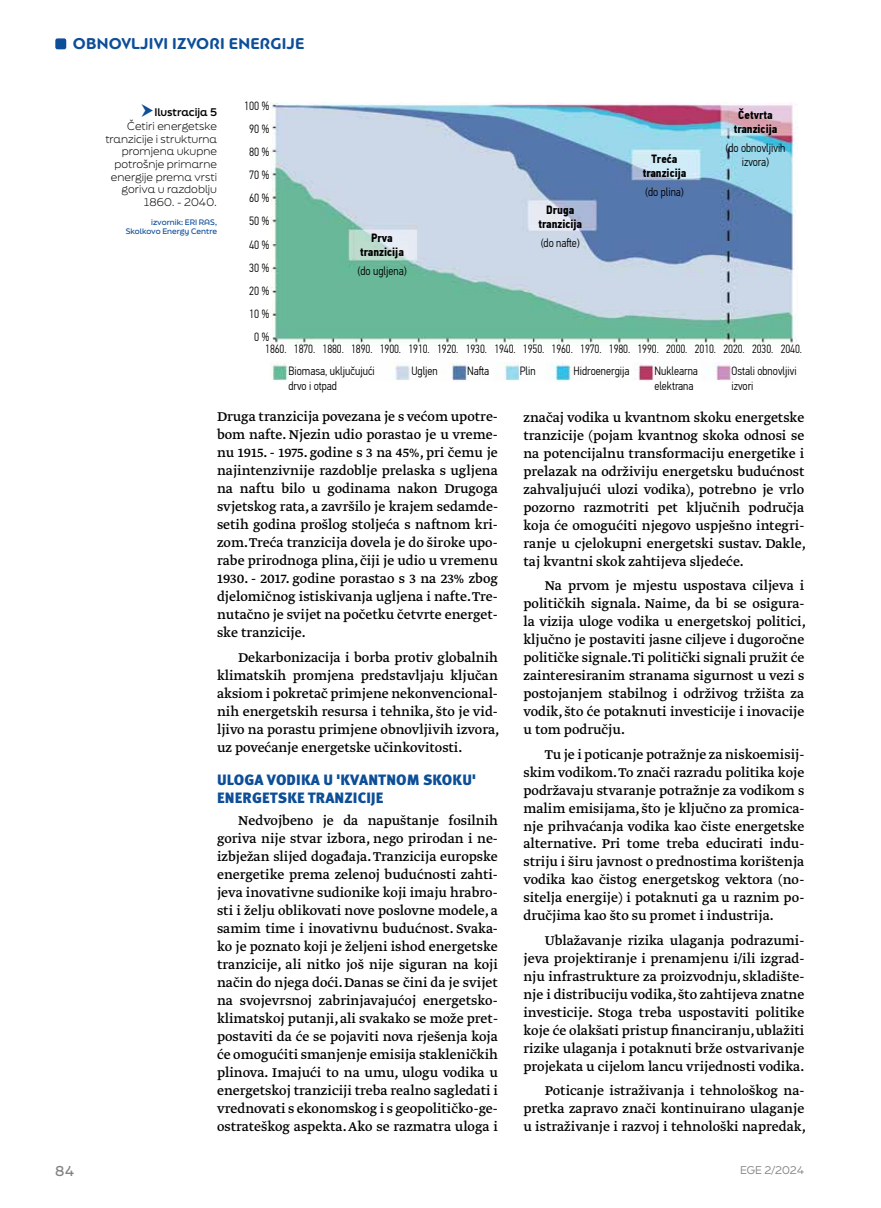
<style>
.page{position:relative;width:881px;height:1208px;background:#fff}
.page>*{position:absolute;margin:0;border:0;box-sizing:border-box;transform-origin:0 0}
.t1{font:700 16.5px "PF Bague Round Pro";letter-spacing:.015em;color:#0d4e98}
.t2{font:15px/18px "Greta Text Pro Regular Plus";color:#000;text-align:justify}
.t3{font:900 15px/18px "Meta Pro";letter-spacing:.01em;color:#0d4e98}
.t4{font:500 13.5px "Final Six";color:#808285}
.t5{font:300 12px/14.4px "PF Din Text Cond Pro";color:#000}
.t6{font:700 12px/14.4px "PF Din Text Cond Pro";color:#000;text-align:center}
.t7{font:300 10.5px/12.6px "Final Six";color:#000;text-align:right}
.t8{font:700 10.5px "Final Six";color:#000}
.t9{font:10.5px "Final Six";color:#808285}
.t10{font:500 7.5px/9px "Final Six";color:#0d4e98;text-align:right}
</style>
<div class="page">
<div style="left:55px;top:38px;width:11px;height:11px;background:#0d4e98;border-radius:2px"></div>
<img style="left:270px;top:103px;width:526px;height:278px">
<p class="t1" style="left:73px;top:34px;width:233px">OBNOVLJIVI IZVORI ENERGIJE</p>
<p class="t8" style="left:154px;top:104px;width:64px">Ilustracija 5</p>
<p class="t7" style="left:105px;top:120px;width:113px">Četiri energetske tranzicije i strukturna promjena ukupne potrošnje primarne energije prema vrsti goriva u razdoblju<br>1860. - 2040.</p>
<p class="t10" style="left:126px;top:217px;width:93px">izvornik: ERI RAS,<br>Skolkovo Energy Centre</p>
<p class="t5" style="left:244px;top:98px;width:27px">100 %</p>
<p class="t5" style="left:249px;top:121px;width:22px">90 %</p>
<p class="t5" style="left:249px;top:145px;width:22px">80 %</p>
<p class="t5" style="left:249px;top:168px;width:22px">70 %</p>
<p class="t5" style="left:249px;top:191px;width:22px">60 %</p>
<p class="t6" style="left:642px;top:152px;width:45px">Treća tranzicija</p>
<p class="t5" style="left:645px;top:184px;width:40px">(do plina)</p>
<p class="t6" style="left:733px;top:107px;width:45px">Četvrta tranzicija</p>
<p class="t5" style="left:725px;top:140px;width:61px;text-align:center">(do obnovljivih izvora)</p>
<p class="t6" style="left:538px;top:203px;width:45px">Druga tranzicija</p>
<p class="t5" style="left:540px;top:236px;width:41px">(do nafte)</p>
<p class="t5" style="left:249px;top:214px;width:22px">50 %</p>
<p class="t6" style="left:360px;top:231px;width:45px">Prva tranzicija</p>
<p class="t5" style="left:357px;top:264px;width:51px">(do ugljena)</p>
<p class="t5" style="left:249px;top:237px;width:22px">40 %</p>
<p class="t5" style="left:249px;top:260px;width:22px">30 %</p>
<p class="t5" style="left:249px;top:307px;width:22px">10 %</p>
<p class="t5" style="left:249px;top:284px;width:22px">20 %</p>
<p class="t5" style="left:265px;top:332px;width:538px;line-height:11.2px;text-indent:-11px">0 %<br>1860. 1870. 1880. 1890. 1900. 1910. 1920. 1930. 1940. 1950. 1960. 1970. 1980. 1990. 2000. 2010. 2020. 2030. 2040.</p>
<p class="t5" style="left:467px;top:364px;width:24px">Nafta</p>
<p class="t5" style="left:519px;top:364px;width:17px">Plin</p>
<p class="t5" style="left:573px;top:364px;width:57px">Hidroenergija</p>
<p class="t5" style="left:654px;top:364px;width:45px">Nuklearna elektrana</p>
<p class="t5" style="left:288px;top:364px;width:88px">Biomasa, uključujući drvo i otpad</p>
<p class="t5" style="left:411px;top:364px;width:28px">Ugljen</p>
<p class="t5" style="left:731px;top:364px;width:66px">Ostali obnovljivi izvori</p>
<p class="t2" style="left:217px;top:408px;width:282px">Druga tranzicija povezana je s većom upotre&shy;bom nafte. Njezin udio porastao je u vreme&shy;nu 1915. - 1975. godine s 3 na 45%, pri čemu je najintenzivnije razdoblje prelaska s ugljena na naftu bilo u godinama nakon Drugoga svjetskog rata, a završilo je krajem sedamde&shy;setih godina prošlog stoljeća s naftnom kri&shy;zom. Treća tranzicija dovela je do široke upo&shy;rabe prirodnoga plina, čiji je udio u vremenu 1930. - 2017. godine porastao s 3 na 23% zbog djelomičnog istiskivanja ugljena i nafte. Tre&shy;nutačno je svijet na početku četvrte energet&shy;ske tranzicije.</p>
<p class="t2" style="left:217px;top:648px;width:284px;text-indent:21px">Dekarbonizacija i borba protiv globalnih klimatskih promjena predstavljaju ključan aksiom i pokretač primjene nekonvencional&shy;nih energetskih resursa i tehnika, što je vid&shy;ljivo na porastu primjene obnovljivih izvora, uz povećanje energetske učinkovitosti.</p>
<p class="t3" style="left:217px;top:771px;width:260px">ULOGA VODIKA U 'KVANTNOM SKOKU'<br>ENERGETSKE TRANZICIJE</p>
<p class="t2" style="left:217px;top:812px;width:282px;text-indent:21px">Nedvojbeno je da napuštanje fosilnih goriva nije stvar izbora, nego prirodan i ne&shy;izbježan slijed događaja. Tranzicija europske energetike prema zelenoj budućnosti zahti&shy;jeva inovativne sudionike koji imaju hrabro&shy;sti i želju oblikovati nove poslovne modele, a samim time i inovativnu budućnost. Svaka&shy;ko je poznato koji je željeni ishod energetske tranzicije, ali nitko još nije siguran na koji način do njega doći. Danas se čini da je svijet na svojevrsnoj zabrinjavajućoj energetsko&shy;klimatskoj putanji, ali svakako se može pret&shy;postaviti da će se pojaviti nova rješenja koja će omogućiti smanjenje emisija stakleničkih plinova. Imajući to na umu, ulogu vodika u energetskoj tranziciji treba realno sagledati i vrednovati s ekonomskog i s geopolitičko-ge&shy;ostrateškog aspekta. Ako se razmatra uloga i</p>
<p class="t2" style="left:523px;top:409px;width:284px">značaj vodika u kvantnom skoku energetske tranzicije (pojam kvantnog skoka odnosi se na potencijalnu transformaciju energetike i prelazak na održiviju energetsku budućnost zahvaljujući ulozi vodika), potrebno je vrlo pozorno razmotriti pet ključnih područja koja će omogućiti njegovo uspješno integri&shy;ranje u cjelokupni energetski sustav. Dakle, taj kvantni skok zahtijeva sljedeće.</p>
<p class="t2" style="left:523px;top:577px;width:284px;text-indent:21px">Na prvom je mjestu uspostava ciljeva i političkih signala. Naime, da bi se osigura&shy;la vizija uloge vodika u energetskoj politici, ključno je postaviti jasne ciljeve i dugoročne političke signale.Ti politički signali pružit će zainteresiranim stranama sigurnost u vezi s postojanjem stabilnog i održivog tržišta za vodik, što će potaknuti investicije i inovacije u tom području.</p>
<p class="t2" style="left:523px;top:745px;width:282px;text-indent:21px">Tu je i poticanje potražnje za niskoemisij&shy;skim vodikom. To znači razradu politika koje podržavaju stvaranje potražnje za vodikom s malim emisijama, što je ključno za promica&shy;nje prihvaćanja vodika kao čiste energetske alternative. Pri tome treba educirati indu&shy;striju i širu javnost o prednostima korištenja vodika kao čistog energetskog vektora (no&shy;sitelja energije) i potaknuti ga u raznim po&shy;dručjima kao što su promet i industrija.</p>
<p class="t2" style="left:523px;top:932px;width:282px;text-indent:21px">Ublažavanje rizika ulaganja podrazumi&shy;jeva projektiranje i prenamjenu i/ili izgrad&shy;nju infrastrukture za proizvodnju, skladište&shy;nje i distribuciju vodika, što zahtijeva znatne investicije. Stoga treba uspostaviti politike koje će olakšati pristup financiranju, ublažiti rizike ulaganja i potaknuti brže ostvarivanje projekata u cijelom lancu vrijednosti vodika.</p>
<p class="t2" style="left:523px;top:1082px;width:284px;text-indent:21px">Poticanje istraživanja i tehnološkog na&shy;pretka zapravo znači kontinuirano ulaganje u istraživanje i razvoj i tehnološki napredak,</p>
<p class="t4" style="left:55px;top:1161px;width:21px">84</p>
<p class="t9" style="left:739px;top:1162px;width:66px">EGE 2/2024</p>
</div>
